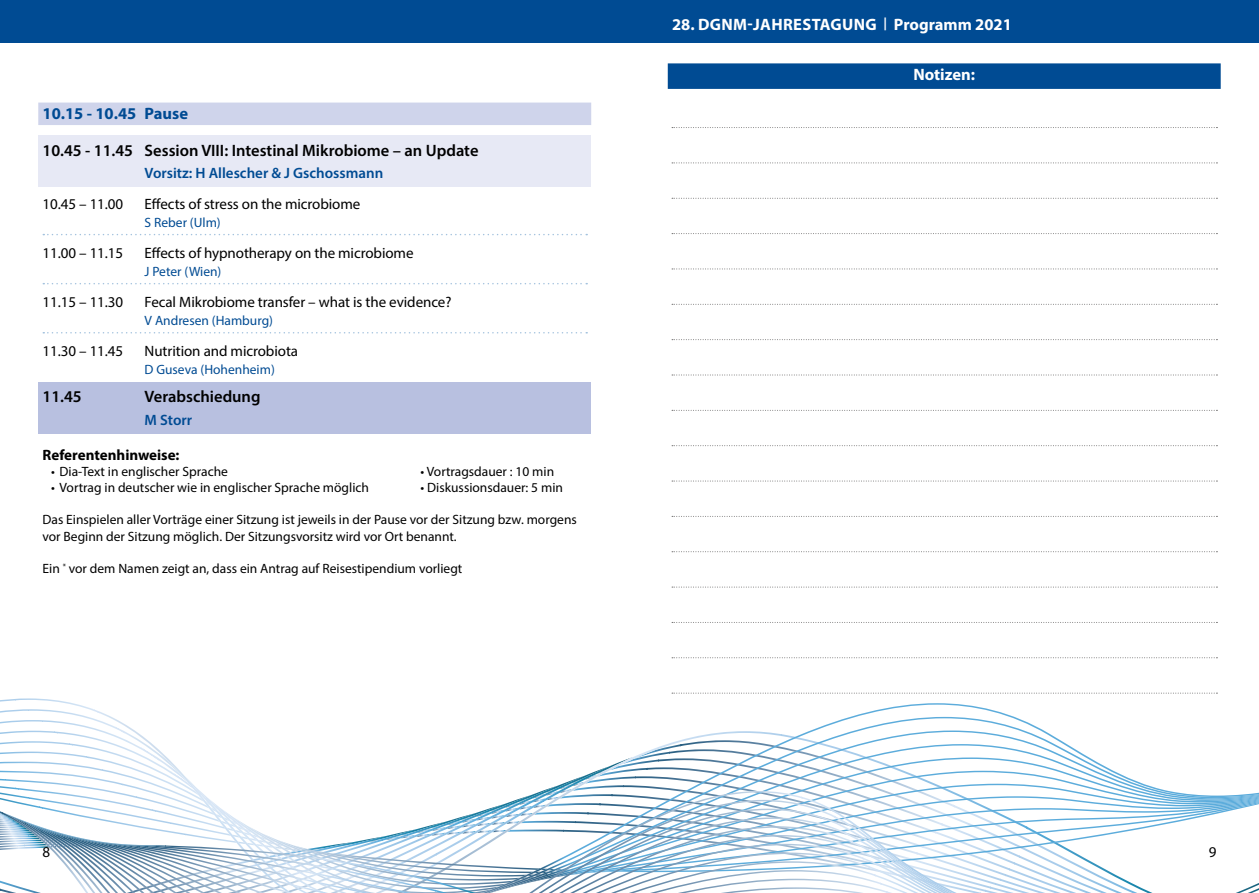
<style>
.page{position:relative;width:1259px;height:893px;background:#fff}
.page>*{position:absolute;margin:0;border:0;box-sizing:border-box;transform-origin:0 0}
.t1{font:600 16.5px "Myriad Pro";color:#000}
.t2{font:700 16.5px "Myriad Pro";color:#fff}
.t3{font:700 16.5px "Myriad Pro";color:#004b93}
.t4{font:15px "Myriad Pro";letter-spacing:-.005em;color:#000}
.t5{font:600 15px "Myriad Pro";color:#004b93}
.t6{font:700 15px "Myriad Pro";color:#000}
.t7{font:13.5px/16.2px "Myriad Pro";color:#000}
.t8{font:13.5px "Myriad Pro";color:#004b93}
.s1{font-family:"Meta Plus";font-weight:400}
</style>
<div class="page">
<svg style="left:0;top:709px;width:1168px;height:184px"></svg>
<svg style="left:494px;top:791px;width:765px;height:102px"></svg>
<div style="left:0;top:0;width:1259px;height:43px;background:#004b93"></div>
<div style="left:38px;top:135px;width:553px;height:51px;background:#e7e9f5"></div>
<div style="left:38px;top:383px;width:553px;height:51px;background:#b8c0e0"></div>
<div style="left:38px;top:103px;width:553px;height:22px;background:#cfd4eb"></div>
<svg style="left:43px;top:234px;width:544px;height:1px"></svg>
<svg style="left:43px;top:283px;width:544px;height:1px"></svg>
<svg style="left:43px;top:332px;width:544px;height:1px"></svg>
<div style="left:668px;top:63px;width:552px;height:26px;background:#004b93"></div>
<svg style="left:672px;top:127px;width:545px;height:1px"></svg>
<svg style="left:672px;top:163px;width:545px;height:1px"></svg>
<svg style="left:672px;top:198px;width:545px;height:1px"></svg>
<svg style="left:672px;top:233px;width:545px;height:1px"></svg>
<svg style="left:672px;top:269px;width:545px;height:1px"></svg>
<svg style="left:672px;top:304px;width:545px;height:1px"></svg>
<svg style="left:672px;top:339px;width:545px;height:1px"></svg>
<svg style="left:672px;top:375px;width:545px;height:1px"></svg>
<svg style="left:672px;top:410px;width:545px;height:1px"></svg>
<svg style="left:672px;top:445px;width:545px;height:1px"></svg>
<svg style="left:672px;top:481px;width:545px;height:1px"></svg>
<svg style="left:672px;top:516px;width:545px;height:1px"></svg>
<svg style="left:672px;top:551px;width:545px;height:1px"></svg>
<svg style="left:672px;top:587px;width:545px;height:1px"></svg>
<svg style="left:672px;top:622px;width:545px;height:1px"></svg>
<svg style="left:672px;top:657px;width:545px;height:1px"></svg>
<svg style="left:672px;top:693px;width:545px;height:1px"></svg>
<p class="t2" style="left:672px;top:14px;width:341px">28. DGNM-JAHRESTAGUNG <span class="s1">|</span> Programm 2021</p>
<p class="t3" style="left:43px;top:102px;width:147px">10.15 - 10.45 Pause</p>
<p class="t1" style="left:43px;top:139px;width:437px">10.45 - 11.45 Session VIII: Intestinal Mikrobiome – an Update</p>
<p class="t5" style="left:145px;top:163px;width:240px">Vorsitz: H Allescher &amp; J Gschossmann</p>
<p class="t4" style="left:43px;top:194px;width:82px">10.45 – 11.00</p>
<p class="t4" style="left:145px;top:194px;width:217px">Effects of stress on the microbiome</p>
<p class="t8" style="left:145px;top:214px;width:78px">S Reber (Ulm)</p>
<p class="t4" style="left:43px;top:243px;width:82px">11.00 – 11.15</p>
<p class="t4" style="left:145px;top:243px;width:270px">Effects of hypnotherapy on the microbiome</p>
<p class="t8" style="left:145px;top:263px;width:78px">J Peter (Wien)</p>
<p class="t4" style="left:43px;top:292px;width:82px">11.15 – 11.30</p>
<p class="t4" style="left:145px;top:292px;width:308px">Fecal Mikrobiome transfer – what is the evidence?</p>
<p class="t8" style="left:145px;top:312px;width:130px">V Andresen (Hamburg)</p>
<p class="t4" style="left:43px;top:341px;width:82px">11.30 – 11.45</p>
<p class="t4" style="left:145px;top:341px;width:155px">Nutrition and microbiota</p>
<p class="t8" style="left:145px;top:361px;width:132px">D Guseva (Hohenheim)</p>
<p class="t1" style="left:43px;top:386px;width:41px">11.45</p>
<p class="t1" style="left:145px;top:386px;width:117px">Verabschiedung</p>
<p class="t5" style="left:145px;top:410px;width:49px">M Storr</p>
<p class="t6" style="left:43px;top:445px;width:138px">Referentenhinweise:</p>
<p class="t7" style="left:51px;top:463px;width:178px">• Dia-Text in englischer Sprache</p>
<p class="t7" style="left:421px;top:463px;width:135px">• Vortragsdauer : 10 min</p>
<p class="t7" style="left:51px;top:479px;width:319px">• Vortrag in deutscher wie in englischer Sprache möglich</p>
<p class="t7" style="left:421px;top:479px;width:144px">• Diskussionsdauer: 5 min</p>
<p class="t7" style="left:43px;top:512px;width:536px">Das Einspielen aller Vorträge einer Sitzung ist jeweils in der Pause vor der Sitzung bzw. morgens vor Beginn der Sitzung möglich. Der Sitzungsvorsitz wird vor Ort benannt.</p>
<p class="t7" style="left:43px;top:560px;width:421px">Ein <sup>*</sup> vor dem Namen zeigt an, dass ein Antrag auf Reisestipendium vorliegt</p>
<p class="t2" style="left:913px;top:64px;width:63px">Notizen:</p>
<p class="t4" style="left:43px;top:843px;width:9px">8</p>
<p class="t4" style="left:1208px;top:843px;width:9px">9</p>
</div>
